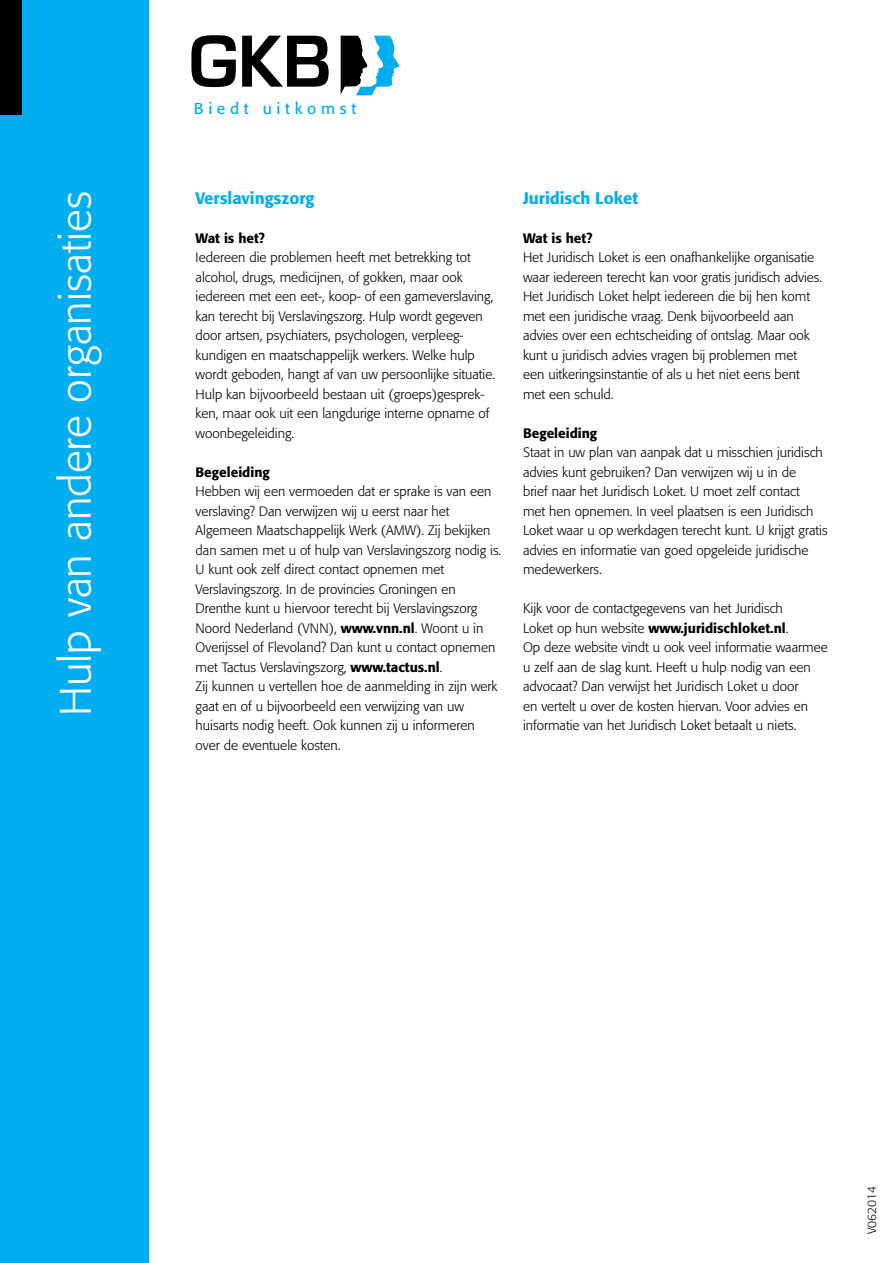
<style>
.page{position:relative;width:893px;height:1263px;background:#fff}
.page>*{position:absolute;margin:0;border:0;box-sizing:border-box;transform-origin:0 0}
.t1{font:300 43.5px "Formata";color:#fff}
.t2{font:500 16.5px "Formata";color:#00aeef}
.t3{font:15.75px "Formata";letter-spacing:.3em;color:#00aeef}
.t4{font:300 13.5px/19.5px "Formata";color:#000}
.t5{font:500 13.5px "Formata";color:#000}
.t6{font:300 12px "Formata";color:#000}
.s1{font-weight:500}
</style>
<div class="page">
<div style="left:0;top:0;width:149px;height:1263px;background:#00aeef"></div>
<div style="left:0;top:0;width:21px;height:115px;background:#000"></div>
<svg style="left:341px;top:36px;width:58px;height:59px"></svg>
<svg style="left:191px;top:35px;width:45px;height:52px"></svg>
<svg style="left:242px;top:36px;width:87px;height:51px"></svg>
<p class="t3" style="left:194px;top:99px;width:164px">Biedt uitkomst</p>
<p class="t1" style="left:50px;top:716px;width:526px;rotate:-90deg">Hulp van andere organisaties</p>
<p class="t2" style="left:196px;top:188px;width:120px">Verslavingszorg</p>
<p class="t5" style="left:196px;top:230px;width:71px">Wat is het?</p>
<p class="t4" style="left:196px;top:248px;width:301px">Iedereen die problemen heeft met betrekking tot alcohol, drugs, medicijnen, of gokken, maar ook iedereen met een eet-, koop- of een gameverslaving, kan terecht bij Verslavingszorg. Hulp wordt gegeven door artsen, psychiaters, psychologen, verpleeg&shy;kundigen en maatschappelijk werkers. Welke hulp wordt geboden, hangt af van uw persoonlijke situatie.<br>Hulp kan bijvoorbeeld bestaan uit (groeps)gesprek&shy;ken, maar ook uit een langdurige interne opname of woonbegeleiding.</p>
<p class="t5" style="left:196px;top:464px;width:76px">Begeleiding</p>
<p class="t4" style="left:196px;top:482px;width:307px">Hebben wij een vermoeden dat er sprake is van een verslaving? Dan verwijzen wij u eerst naar het Algemeen Maatschappelijk Werk (AMW). Zij bekijken dan samen met u of hulp van Verslavingszorg nodig is.<br>U kunt ook zelf direct contact opnemen met Verslavingszorg. In de provincies Groningen en Drenthe kunt u hiervoor terecht bij Verslavingszorg Noord Nederland (VNN), <span class="s1">www.vnn.nl</span>. Woont u in Overijssel of Flevoland? Dan kunt u contact opnemen met Tactus Verslavingszorg, <span class="s1">www.tactus.nl</span>.<br>Zij kunnen u vertellen hoe de aanmelding in zijn werk gaat en of u bijvoorbeeld een verwijzing van uw huisarts nodig heeft. Ook kunnen zij u informeren over de eventuele kosten.</p>
<p class="t2" style="left:523px;top:188px;width:117px">Juridisch Loket</p>
<p class="t5" style="left:523px;top:230px;width:71px">Wat is het?</p>
<p class="t4" style="left:523px;top:248px;width:301px">Het Juridisch Loket is een onafhankelijke organisatie waar iedereen terecht kan voor gratis juridisch advies.<br>Het Juridisch Loket helpt iedereen die bij hen komt met een juridische vraag. Denk bijvoorbeeld aan advies over een echtscheiding of ontslag. Maar ook kunt u juridisch advies vragen bij problemen met<br>een uitkeringsinstantie of als u het niet eens bent met een schuld.</p>
<p class="t5" style="left:523px;top:425px;width:76px">Begeleiding</p>
<p class="t4" style="left:523px;top:443px;width:306px">Staat in uw plan van aanpak dat u misschien juridisch advies kunt gebruiken? Dan verwijzen wij u in de<br>brief naar het Juridisch Loket. U moet zelf contact<br>met hen opnemen. In veel plaatsen is een Juridisch Loket waar u op werkdagen terecht kunt. U krijgt gratis advies en informatie van goed opgeleide juridische medewerkers.</p>
<p class="t4" style="left:523px;top:599px;width:306px">Kijk voor de contactgegevens van het Juridisch<br>Loket op hun website <span class="s1">www.juridischloket.nl</span>.<br>Op deze website vindt u ook veel informatie waarmee u zelf aan de slag kunt. Heeft u hulp nodig van een advocaat? Dan verwijst het Juridisch Loket u door<br>en vertelt u over de kosten hiervan. Voor advies en informatie van het Juridisch Loket betaalt u niets.</p>
<p class="t6" style="left:865px;top:1234px;width:50px;rotate:-90deg">V062014</p>
</div>
